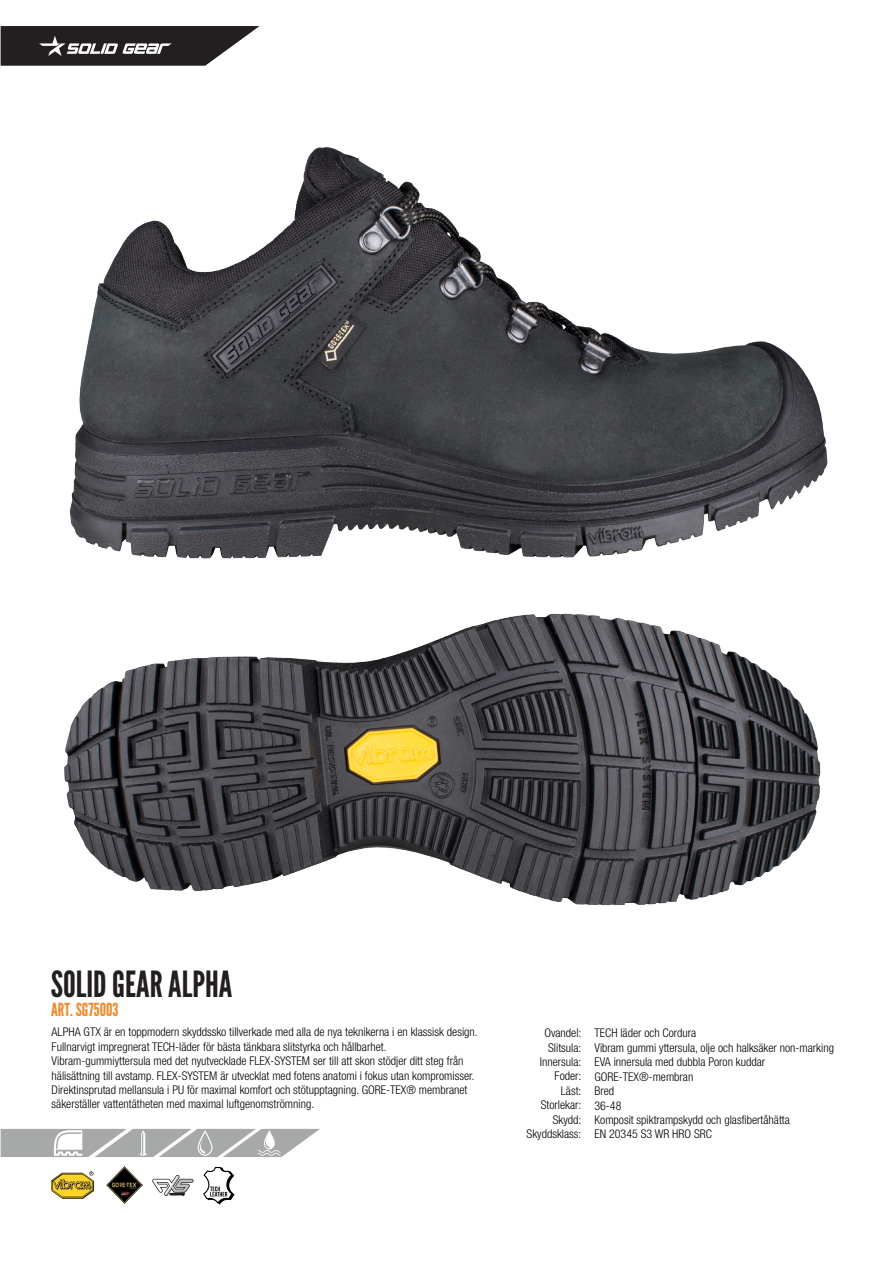
<style>
.page{position:relative;width:893px;height:1263px;background:#fff}
.page>*{position:absolute;margin:0;border:0;box-sizing:border-box;transform-origin:0 0}
.t1{font:36px "League Gothic";color:#231f20}
.t2{font:18px "League Gothic";color:#f58723}
.bröd{font:300 condensed 12px/14.4px "Helvetica Neue";color:#000}
</style>
<div class="page">
<img style="left:52px;top:1172px;width:41px;height:26px">
<svg style="left:1px;top:26px;width:259px;height:40px"></svg>
<svg style="left:1px;top:1129px;width:319px;height:28px"></svg>
<svg style="left:152px;top:1175px;width:42px;height:21px"></svg>
<img style="left:107px;top:1167px;width:36px;height:36px">
<img style="left:64px;top:147px;width:764px;height:759px">
<svg style="left:203px;top:1167px;width:31px;height:37px"></svg>
<p class="t1" style="left:51px;top:964px;width:183px">SOLID GEAR ALPHA</p>
<p class="bröd" style="left:52px;top:1025px;width:428px">ALPHA GTX är en toppmodern skyddssko tillverkade med alla de nya teknikerna i en klassisk design.<br>Fullnarvigt impregnerat TECH-läder för bästa tänkbara slitstyrka och hållbarhet.</p>
<p class="bröd" style="left:52px;top:1053px;width:424px">Vibram-gummiyttersula med det nyutvecklade FLEX-SYSTEM ser till att skon stödjer ditt steg från hälisättning till avstamp. FLEX-SYSTEM är utvecklat med fotens anatomi i fokus utan kompromisser.</p>
<p class="bröd" style="left:52px;top:1082px;width:417px">Direktinsprutad mellansula i PU för maximal komfort och stötupptagning. GORE-TEX® membranet säkerställer vattentätheten med maximal luftgenomströmning.</p>
<p class="t2" style="left:51px;top:999px;width:69px">ART. SG75003</p>
<p class="bröd" style="left:544px;top:1025px;width:39px">Ovandel:</p>
<p class="bröd" style="left:548px;top:1040px;width:35px">Slitsula:</p>
<p class="bröd" style="left:540px;top:1054px;width:43px">Innersula:</p>
<p class="bröd" style="left:555px;top:1069px;width:28px">Foder:</p>
<p class="bröd" style="left:561px;top:1083px;width:22px">Läst:</p>
<p class="bröd" style="left:541px;top:1097px;width:42px">Storlekar:</p>
<p class="bröd" style="left:553px;top:1112px;width:30px">Skydd:</p>
<p class="bröd" style="left:527px;top:1126px;width:56px">Skyddsklass:</p>
<p class="bröd" style="left:594px;top:1026px;width:103px">TECH läder och Cordura</p>
<p class="bröd" style="left:594px;top:1040px;width:241px">Vibram gummi yttersula, olje och halksäker non-marking</p>
<p class="bröd" style="left:594px;top:1055px;width:172px">EVA innersula med dubbla Poron kuddar</p>
<p class="bröd" style="left:594px;top:1069px;width:100px">GORE-TEX®-membran</p>
<p class="bröd" style="left:594px;top:1083px;width:21px">Bred</p>
<p class="bröd" style="left:594px;top:1098px;width:29px">36-48</p>
<p class="bröd" style="left:594px;top:1112px;width:197px">Komposit spiktrampskydd och glasfibertåhätta</p>
<p class="bröd" style="left:594px;top:1127px;width:119px">EN 20345 S3 WR HRO SRC</p>
</div>
